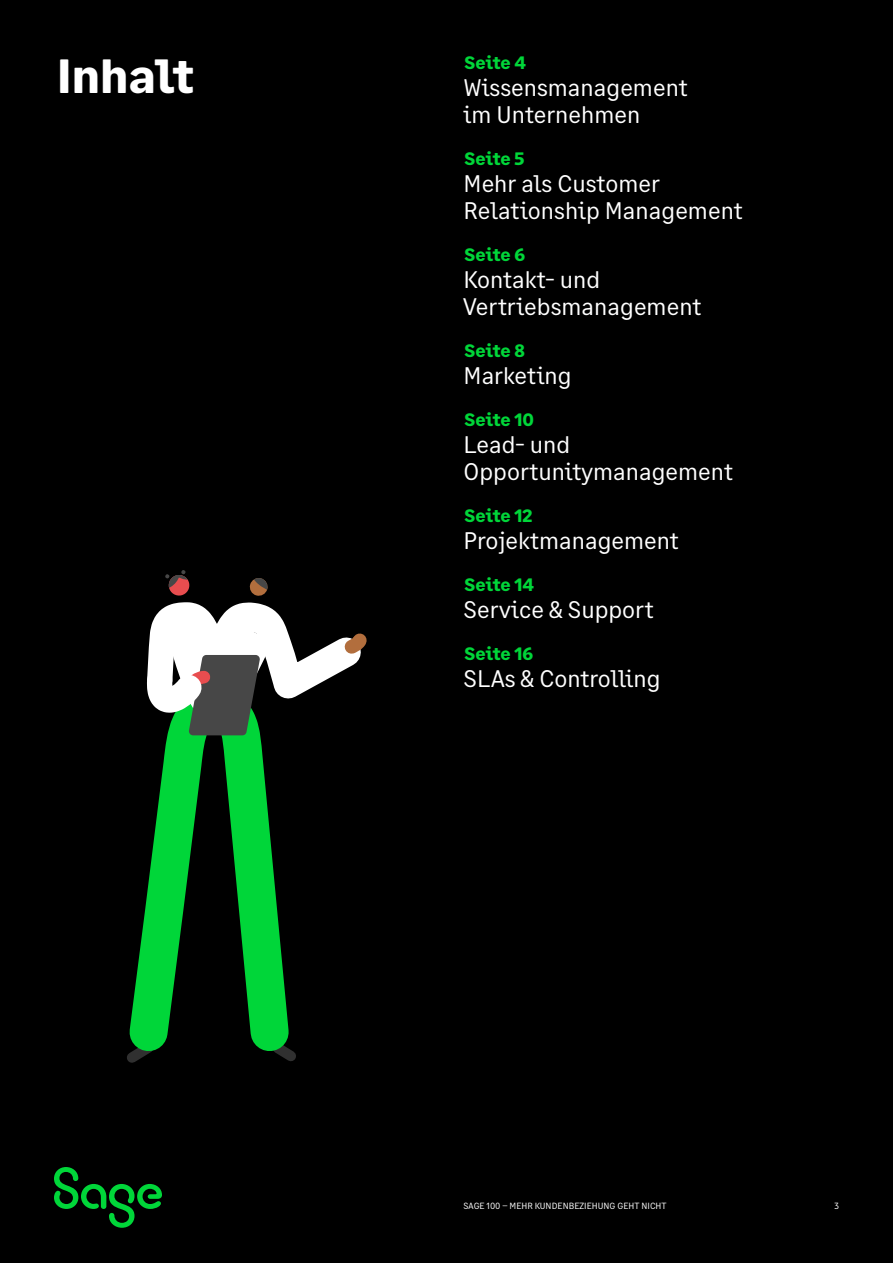
<style>
.page{position:relative;width:893px;height:1263px;background:#000}
.page>*{position:absolute;margin:0;border:0;box-sizing:border-box;transform-origin:0 0}
.t1{font:700 48px "Sage Text";color:#fff}
.t2{font:24px/27px "Sage Text";color:#fff}
.t3{font:700 18px "Sage Text";color:#00d639}
.t4{font:9px "Sage Text";color:#fff}
</style>
<div class="page">
<svg style="left:127px;top:735px;width:169px;height:328px"></svg>
<svg style="left:147px;top:570px;width:220px;height:165px"></svg>
<svg style="left:54px;top:1167px;width:108px;height:61px"></svg>
<h1 class="t1" style="left:57px;top:46px;width:138px">Inhalt</h1>
<p class="t3" style="left:464px;top:51px;width:63px">Seite 4</p>
<p class="t2" style="left:463px;top:74px;width:226px">Wissensmanagement im Unternehmen</p>
<p class="t3" style="left:464px;top:147px;width:61px">Seite 5</p>
<p class="t2" style="left:464px;top:170px;width:281px">Mehr als Customer<br>Relationship Management</p>
<p class="t3" style="left:464px;top:243px;width:62px">Seite 6</p>
<p class="t2" style="left:463px;top:266px;width:240px">Kontakt- und<br>Vertriebsmanagement</p>
<p class="t3" style="left:464px;top:339px;width:62px">Seite 8</p>
<p class="t2" style="left:464px;top:362px;width:110px">Marketing</p>
<p class="t3" style="left:464px;top:408px;width:71px">Seite 10</p>
<p class="t2" style="left:464px;top:431px;width:271px">Lead- und<br>Opportunitymanagement</p>
<p class="t3" style="left:464px;top:504px;width:69px">Seite 12</p>
<p class="t2" style="left:464px;top:527px;width:217px">Projektmanagement</p>
<p class="t3" style="left:464px;top:573px;width:71px">Seite 14</p>
<p class="t2" style="left:464px;top:596px;width:191px">Service &amp; Support</p>
<p class="t3" style="left:464px;top:642px;width:70px">Seite 16</p>
<p class="t2" style="left:464px;top:665px;width:198px">SLAs &amp; Controlling</p>
<p class="t4" style="left:463px;top:1200px;width:205px">SAGE 100 – MEHR KUNDENBEZIEHUNG GEHT NICHT</p>
<p class="t4" style="left:834px;top:1200px;width:6px">3</p>
</div>
